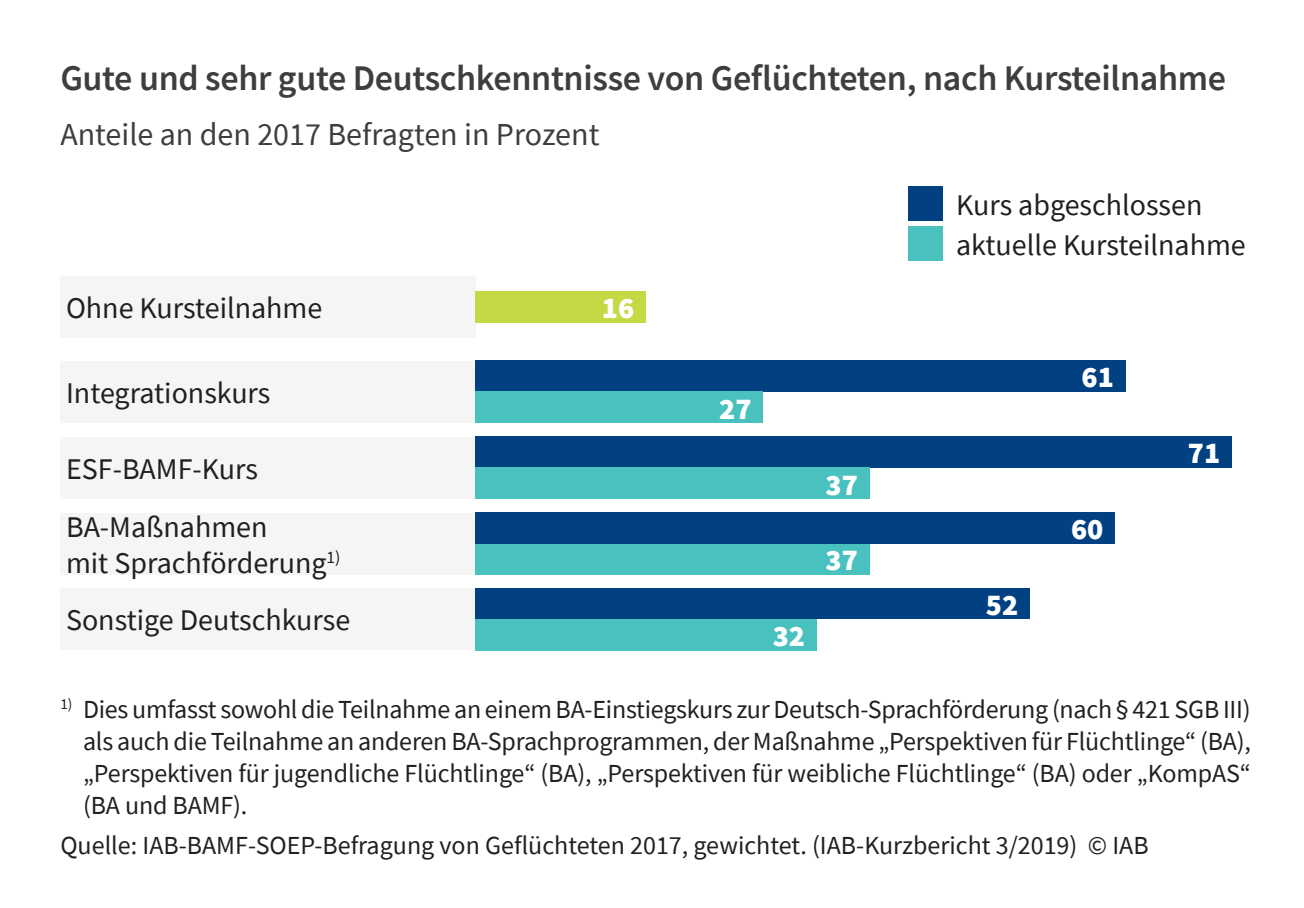
<style>
.page{position:relative;width:1304px;height:908px;background:#fff}
.page>*{position:absolute;margin:0;border:0;box-sizing:border-box;transform-origin:0 0}
.Graphiküberschrift{font:600 36px "Source Sans Pro";letter-spacing:-.01em;color:#3e3e3f}
.Graphik_Kasten-Abbil{font:32px "Source Sans Pro";color:#3e3e3f}
.Graphiktext{font:30px/36px "Source Sans Pro";color:#231f20}
.Graphiktext-2{font:900 30px "Source Sans Pro";color:#fff}
.Graphiktext-Anmerkun{font:26px/32px "Source Sans Pro";letter-spacing:-.005em;color:#231f20;text-align:justify}
.Graphiktext-Quelle{font:26px "Source Sans Pro";color:#231f20}
</style>
<div class="page">
<div style="left:60px;top:275px;width:415px;height:62px;background:#f5f5f6"></div>
<div style="left:475px;top:291px;width:171px;height:31px;background:#c4d944"></div>
<div style="left:60px;top:360px;width:415px;height:62px;background:#f5f5f6"></div>
<div style="left:475px;top:360px;width:650px;height:31px;background:#014081"></div>
<div style="left:475px;top:391px;width:288px;height:31px;background:#49c1bf"></div>
<div style="left:60px;top:436px;width:415px;height:62px;background:#f5f5f6"></div>
<div style="left:475px;top:436px;width:757px;height:31px;background:#014081"></div>
<div style="left:475px;top:467px;width:394px;height:31px;background:#49c1bf"></div>
<div style="left:60px;top:512px;width:415px;height:62px;background:#f5f5f6"></div>
<div style="left:475px;top:512px;width:640px;height:31px;background:#014081"></div>
<div style="left:475px;top:543px;width:394px;height:31px;background:#49c1bf"></div>
<div style="left:60px;top:588px;width:415px;height:62px;background:#f5f5f6"></div>
<div style="left:475px;top:588px;width:555px;height:30px;background:#014081"></div>
<div style="left:475px;top:618px;width:341px;height:32px;background:#49c1bf"></div>
<div style="left:908px;top:226px;width:35px;height:34px;background:#49c1bf"></div>
<div style="left:908px;top:187px;width:35px;height:34px;background:#014081"></div>
<p class="Graphiküberschrift" style="left:60px;top:54px;width:1167px">Gute und sehr gute Deutschkenntnisse von Geflüchteten, nach Kursteilnahme</p>
<p class="Graphik_Kasten-Abbil" style="left:60px;top:114px;width:541px">Anteile an den 2017 Befragten in Prozent</p>
<p class="Graphiktext" style="left:956px;top:187px;width:248px">Kurs abgeschlossen</p>
<p class="Graphiktext" style="left:66px;top:290px;width:258px">Ohne Kursteilnahme</p>
<p class="Graphiktext-2" style="left:602px;top:287px;width:34px">16</p>
<p class="Graphiktext" style="left:66px;top:374px;width:206px">Integrationskurs</p>
<p class="Graphiktext" style="left:66px;top:450px;width:194px">ESF-BAMF-Kurs</p>
<p class="Graphiktext-2" style="left:719px;top:387px;width:34px">27</p>
<p class="Graphiktext-2" style="left:826px;top:463px;width:34px">37</p>
<p class="Graphiktext" style="left:956px;top:226px;width:291px">aktuelle Kursteilnahme</p>
<p class="Graphiktext-2" style="left:1082px;top:356px;width:34px">61</p>
<p class="Graphiktext-2" style="left:1188px;top:432px;width:34px">71</p>
<p class="Graphiktext" style="left:66px;top:508px;width:276px">BA-Maßnahmen<br>mit Sprachförderung<sup>1)</sup></p>
<p class="Graphiktext-2" style="left:1071px;top:508px;width:34px">60</p>
<p class="Graphiktext-2" style="left:826px;top:539px;width:34px">37</p>
<p class="Graphiktext" style="left:66px;top:602px;width:286px">Sonstige Deutschkurse</p>
<p class="Graphiktext-2" style="left:773px;top:614px;width:34px">32</p>
<p class="Graphiktext-2" style="left:986px;top:584px;width:34px">52</p>
<p class="Graphiktext-Anmerkun" style="left:83px;top:692px;width:1170px;text-indent:-23px"><sup>1)</sup> Dies umfasst sowohl die Teilnahme an einem BA-Einstiegskurs zur Deutsch-Sprachförderung (nach § 421 SGB III) als auch die Teilnahme an anderen BA-Sprachprogrammen, der Maßnahme „Perspektiven für Flüchtlinge“ (BA), „Perspektiven für jugendliche Flüchtlinge“ (BA), „Perspektiven für weibliche Flüchtlinge“ (BA) oder „KompAS“ (BA und BAMF).</p>
<p class="Graphiktext-Quelle" style="left:60px;top:828px;width:1090px">Quelle: IAB-BAMF-SOEP-Befragung von Geflüchteten 2017, gewichtet. (IAB-Kurzbericht 3/2019) © IAB</p>
</div>
